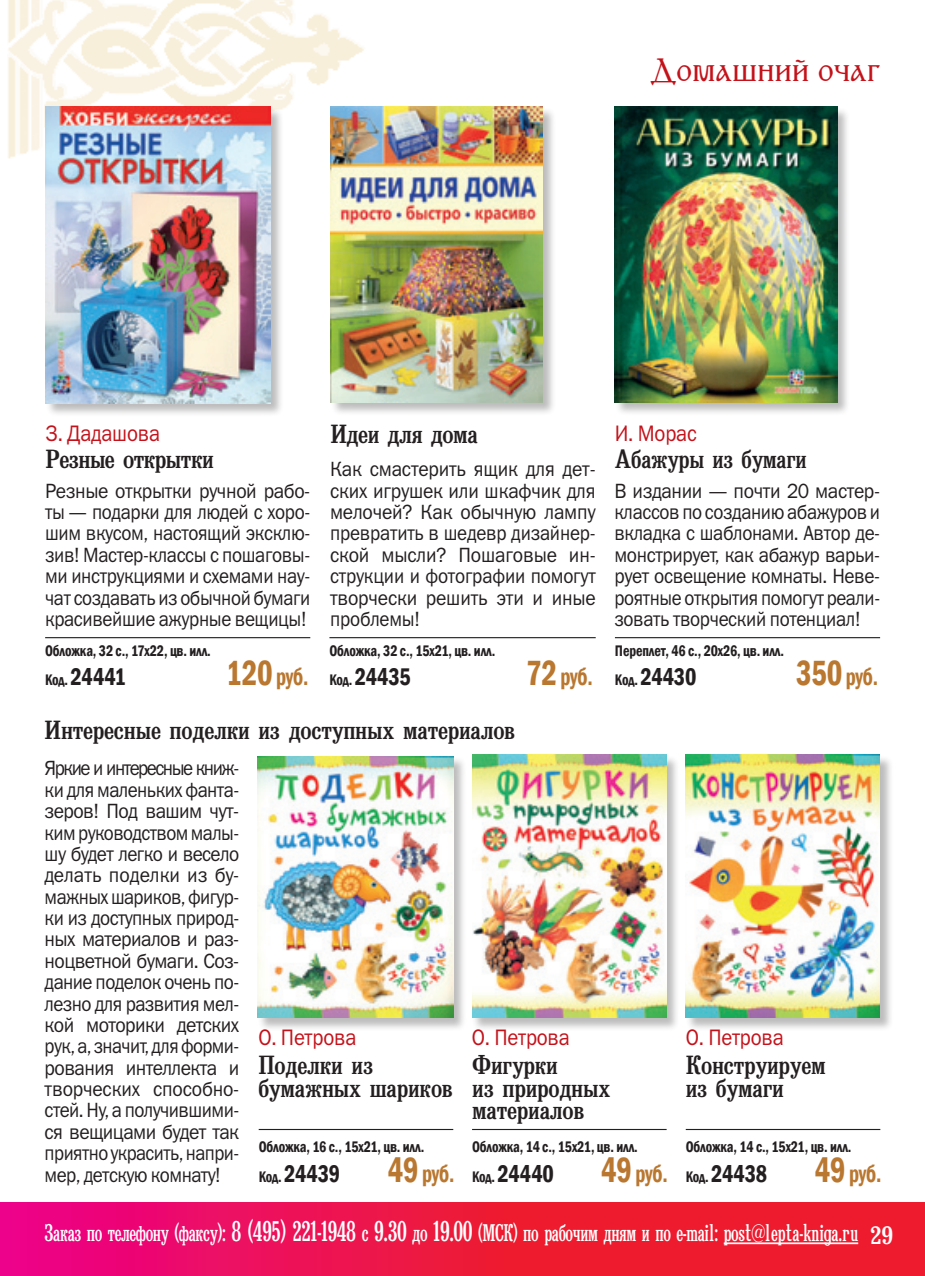
<style>
.page{position:relative;width:925px;height:1276px;background:#fff}
.page>*{position:absolute;margin:0;border:0;box-sizing:border-box;transform-origin:0 0}
.t1{font:33.75px "Zlatnik";letter-spacing:-.01em;color:#c4121a}
.Название_книги{font:25.88px/22.5px "Bruskovaya C";letter-spacing:-.01em;color:#231f20}
.Название_книги-2{font:25.88px "Bruskovaya C";letter-spacing:-.01em;color:#231f20;scale:.96 1}
.t2{font:600 condensed 24.75px "Franklin Gothic";letter-spacing:-.01em;color:#231f20;scale:.9 1}
.t3{font:600 condensed 24.75px "Franklin Gothic";letter-spacing:-.015em;color:#b97730;scale:.85 1}
.t4{font:24.75px "Bruskovaya C";color:#fff}
.t5{font:23.62px "Bruskovaya C";letter-spacing:-.02em;color:#fff;scale:.74 1}
.Автор{font:22.5px "Franklin Gothic Book C";letter-spacing:-.01em;color:#c4121a;scale:.9 1}
.Аннотация_текст{font:20.7px/21.4px "Franklin Gothic Book C";letter-spacing:-.02em;color:#231f20;text-align:justify;scale:.93 1}
.Аннотация_текст-2{font:20.7px/21.4px "Franklin Gothic Book C";letter-spacing:-.02em;color:#231f20;text-align:justify;scale:.9 1}
.t6{font:600 condensed 15.75px "Franklin Gothic";letter-spacing:-.01em;color:#231f20;scale:.9 1}
.s1{font-size:15.75px}
.s2{font-size:36px}
.s3{font-size:28.12px}
</style>
<div class="page">
<img style="left:8px;top:0;width:359px;height:159px">
<svg style="left:0;top:1203px;width:925px;height:73px;background:#ed1348"></svg>
<hr style="left:724px;top:1242px;width:134px;height:2px;background:#fff">
<hr style="left:45px;top:637px;width:265px;height:1px;background:#231f20">
<hr style="left:329px;top:637px;width:267px;height:1px;background:#231f20">
<hr style="left:615px;top:637px;width:265px;height:1px;background:#231f20">
<div style="left:45px;top:107px;width:238px;height:310px;background:#231f20;opacity:.3"></div>
<img style="left:46px;top:107px;width:224px;height:296px">
<div style="left:330px;top:107px;width:225px;height:309px;background:#231f20;opacity:.3"></div>
<img style="left:330px;top:107px;width:212px;height:295px">
<div style="left:614px;top:107px;width:236px;height:309px;background:#231f20;opacity:.3"></div>
<img style="left:615px;top:107px;width:222px;height:295px">
<div style="left:472px;top:754px;width:208px;height:276px;background:#231f20;opacity:.3"></div>
<img style="left:472px;top:754px;width:194px;height:263px">
<div style="left:685px;top:754px;width:209px;height:276px;background:#231f20;opacity:.3"></div>
<img style="left:686px;top:754px;width:194px;height:263px">
<div style="left:257px;top:756px;width:209px;height:274px;background:#231f20;opacity:.3"></div>
<img style="left:258px;top:756px;width:195px;height:261px">
<hr style="left:259px;top:1129px;width:194px;height:1px;background:#231f20">
<hr style="left:472px;top:1129px;width:194px;height:1px;background:#231f20">
<hr style="left:686px;top:1129px;width:194px;height:1px;background:#231f20">
<p class="t1" style="left:650px;top:49px;width:231px">Домашний очаг</p>
<p class="Название_книги" style="left:330px;top:423px;width:149px">Идеи для дома</p>
<p class="Автор" style="left:45px;top:421px;width:129px">З. Дадашова</p>
<p class="Автор" style="left:615px;top:421px;width:93px">И. Морас</p>
<p class="Аннотация_текст" style="left:45px;top:479px;width:287px">Резные открытки ручной рабо&shy;ты — подарки для людей с хоро&shy;шим вкусом, настоящий эксклю&shy;зив! Мастер-классы с пошаговы&shy;ми инструкциями и схемами нау&shy;чат создавать из обычной бумаги красивейшие ажурные вещицы!</p>
<p class="Название_книги-2" style="left:615px;top:446px;width:201px">Абажуры из бумаги</p>
<p class="Название_книги" style="left:46px;top:449px;width:170px">Резные открытки</p>
<p class="Аннотация_текст" style="left:330px;top:458px;width:287px">Как смастерить ящик для дет&shy;ских игрушек или шкафчик для мелочей? Как обычную лампу превратить в шедевр дизайнер&shy;ской мысли? Пошаговые ин&shy;струкции и фотографии помогут творчески решить эти и иные проблемы!</p>
<p class="Аннотация_текст" style="left:614px;top:479px;width:287px">В издании — почти 20 мастер&shy;классов по созданию абажуров и вкладка с шаблонами. Автор де&shy;монстрирует, как абажур варьи&shy;рует освещение комнаты. Неве&shy;роятные открытия помогут реали&shy;зовать творческий потенциал!</p>
<p class="t6" style="left:45px;top:640px;width:186px">Обложка, 32 с., 17х22, цв. илл.</p>
<p class="t2" style="left:45px;top:660px;width:91px"><span class="s1">Код.</span> 24441</p>
<p class="t3" style="left:226px;top:660px;width:98px"><span class="s2">120</span> руб.</p>
<p class="t6" style="left:329px;top:640px;width:186px">Обложка, 32 с., 15х21, цв. илл.</p>
<p class="t2" style="left:329px;top:660px;width:92px"><span class="s1">Код.</span> 24435</p>
<p class="t3" style="left:526px;top:660px;width:80px"><span class="s2">72</span> руб.</p>
<p class="Название_книги" style="left:45px;top:719px;width:472px">Интересные поделки из доступных материалов</p>
<p class="t6" style="left:615px;top:640px;width:189px">Переплет, 46 с., 20х26, цв. илл.</p>
<p class="t2" style="left:615px;top:660px;width:92px"><span class="s1">Код.</span> 24430</p>
<p class="t3" style="left:796px;top:660px;width:98px"><span class="s2">350</span> руб.</p>
<p class="Аннотация_текст-2" style="left:45px;top:757px;width:218px">Яркие и интересные книж&shy;ки для маленьких фанта&shy;зеров! Под вашим чут&shy;ким руководством малы&shy;шу будет легко и весело делать поделки из бу&shy;мажных шариков, фигур&shy;ки из доступных природ&shy;ных материалов и раз&shy;ноцветной бумаги. Соз&shy;дание поделок очень по&shy;лезно для развития мел&shy;кой моторики детских рук, а, значит, для форми&shy;рования интеллекта и творческих способно&shy;стей. Ну, а получившими&shy;ся вещицами будет так приятно украсить, напри&shy;мер, детскую комнату!</p>
<p class="Автор" style="left:258px;top:1024px;width:110px">О. Петрова</p>
<p class="Автор" style="left:472px;top:1024px;width:110px">О. Петрова</p>
<p class="Автор" style="left:686px;top:1024px;width:110px">О. Петрова</p>
<p class="Название_книги" style="left:258px;top:1054px;width:196px">Поделки из бумажных шариков</p>
<p class="t6" style="left:259px;top:1136px;width:186px">Обложка, 16 с., 15х21, цв. илл.</p>
<p class="t2" style="left:259px;top:1156px;width:92px"><span class="s1">Код.</span> 24439</p>
<p class="t3" style="left:388px;top:1156px;width:80px"><span class="s2">49</span> руб.</p>
<p class="Название_книги" style="left:472px;top:1054px;width:140px">Фигурки<br>из природных материалов</p>
<p class="Название_книги" style="left:686px;top:1054px;width:141px">Конструируем из бумаги</p>
<p class="t6" style="left:472px;top:1136px;width:186px">Обложка, 14 с., 15х21, цв. илл.</p>
<p class="t2" style="left:472px;top:1156px;width:92px"><span class="s1">Код.</span> 24440</p>
<p class="t3" style="left:601px;top:1156px;width:80px"><span class="s2">49</span> руб.</p>
<p class="t6" style="left:686px;top:1136px;width:186px">Обложка, 14 с., 15х21, цв. илл.</p>
<p class="t2" style="left:686px;top:1156px;width:92px"><span class="s1">Код.</span> 24438</p>
<p class="t3" style="left:815px;top:1156px;width:80px"><span class="s2">49</span> руб.</p>
<p class="t5" style="left:45px;top:1220px;width:1101px">Заказ по телефону (факсу): <span class="s3">8 (495) 221-1948</span> с <span class="s3">9.30</span> до <span class="s3">19.00</span> (МСК) по рабочим дням и по e-mail: post@lepta-kniga.ru</p>
<p class="t4" style="left:870px;top:1222px;width:24px">29</p>
</div>
